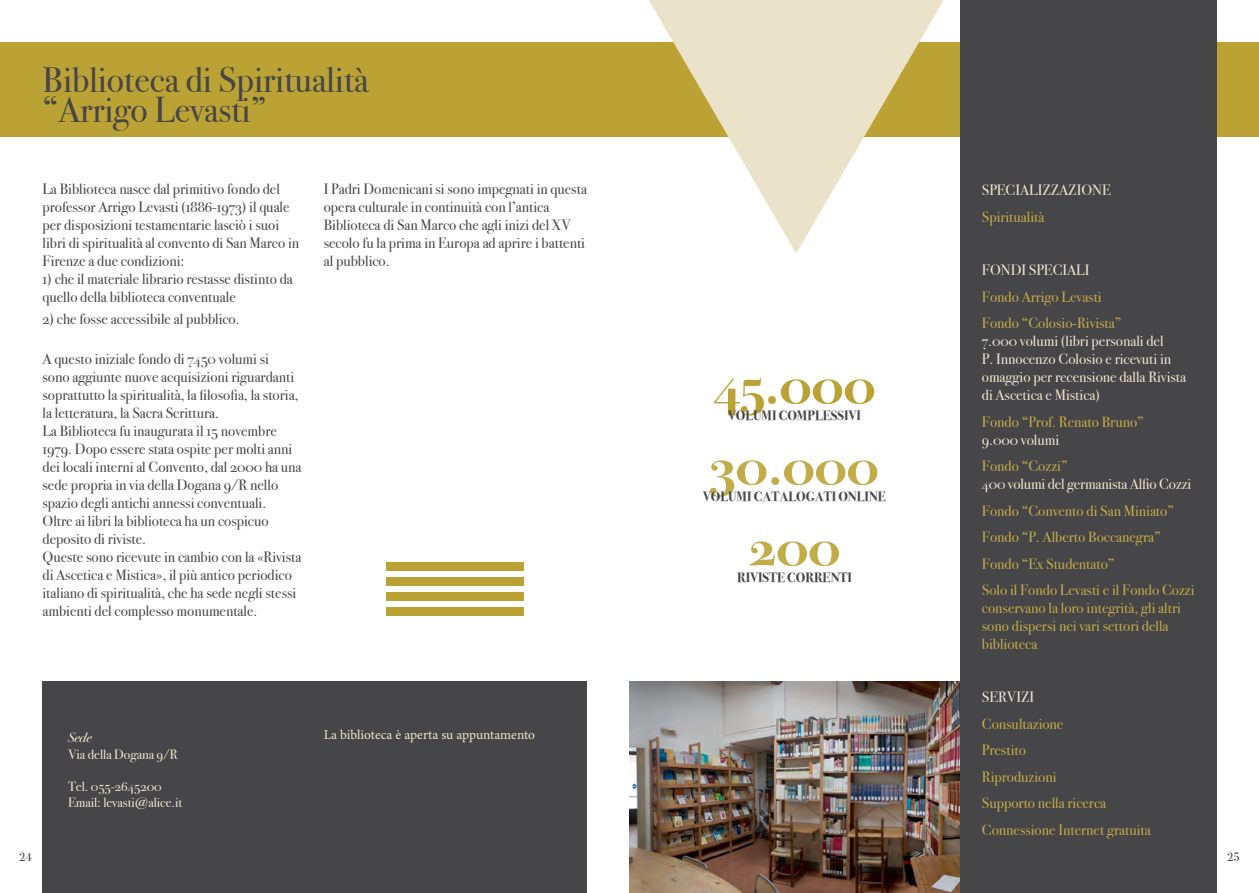
<style>
.page{position:relative;width:1259px;height:893px;background:#fff}
.page>*{position:absolute;margin:0;border:0;box-sizing:border-box;transform-origin:0 0}
.t1{font:700 54px "Bodoni Svty Two OSITCTT";color:#c2ab49}
.t2{font:700 54px "Bodoni Svty Two OSITCTT";color:#bba235}
.t3{font:36px/30px "Bodoni Svty Two OSITCTT";color:#464547}
.t4{font:15px/18px "Bodoni Svty Two OSITCTT";color:#464547}
.t5{font:15px/26.5px "Bodoni Svty Two OSITCTT";color:#c2ab49}
.t6{font:15px/18px "Bodoni Svty Two OSITCTT";color:#ede6cf}
.t7{font:13.5px/16.2px "Bodoni Svty Two OSITCTT";color:#ede6cf}
.t8{font:700 13.5px "Bodoni Svty Two OSITCTT";color:#464547}
.t9{font:13.5px "Minion Pro";letter-spacing:-.005em;color:#ede6cf}
.t10{font:italic 13.5px "Bodoni Svty Two OSITCTT";color:#ede6cf}
.t11{font:12px "Bodoni Svty Two ITCTT";color:#464547}
</style>
<div class="page">
<div style="left:43px;top:682px;width:544px;height:211px;background:#464547"></div>
<div style="left:0;top:43px;width:1259px;height:94px;background:#bba235"></div>
<div style="left:959px;top:0;width:257px;height:893px;background:#464547"></div>
<svg style="left:649px;top:0;width:294px;height:253px;fill:#ebe3c9"></svg>
<div style="left:386px;top:562px;width:138px;height:9px;background:#bba235"></div>
<div style="left:386px;top:592px;width:138px;height:9px;background:#bba235"></div>
<div style="left:386px;top:577px;width:138px;height:9px;background:#bba235"></div>
<div style="left:386px;top:607px;width:138px;height:9px;background:#bba235"></div>
<img style="left:629px;top:682px;width:330px;height:211px">
<h2 class="t3" style="left:43px;top:65px;width:327px">Biblioteca di Spiritualità “Arrigo Levasti”</h2>
<p class="t4" style="left:43px;top:180px;width:258px">La Biblioteca nasce dal primitivo fondo del professor Arrigo Levasti (1886-1973) il quale per disposizioni testamentarie lasciò i suoi libri di spiritualità al convento di San Marco in Firenze a due condizioni:</p>
<p class="t4" style="left:43px;top:270px;width:252px">1) che il materiale librario restasse distinto da quello della biblioteca conventuale</p>
<p class="t4" style="left:43px;top:310px;width:199px">2) che fosse accessibile al pubblico.</p>
<p class="t4" style="left:43px;top:350px;width:260px">A questo iniziale fondo di 7450 volumi si<br>sono aggiunte nuove acquisizioni riguardanti soprattutto la spiritualità, la filosofia, la storia, la letteratura, la Sacra Scrittura.<br>La Biblioteca fu inaugurata il 15 novembre 1979. Dopo essere stata ospite per molti anni dei locali interni al Convento, dal 2000 ha una sede propria in via della Dogana 9/R nello spazio degli antichi annessi conventuali.<br>Oltre ai libri la biblioteca ha un cospicuo deposito di riviste.<br>Queste sono ricevute in cambio con la «Rivista di Ascetica e Mistica», il più antico periodico italiano di spiritualità, che ha sede negli stessi ambienti del complesso monumentale.</p>
<p class="t4" style="left:324px;top:180px;width:265px">I Padri Domenicani si sono impegnati in questa opera culturale in continuità con l’antica Biblioteca di San Marco che agli inizi del XV secolo fu la prima in Europa ad aprire i battenti al pubblico.</p>
<p class="t10" style="left:68px;top:730px;width:25px">Sede</p>
<p class="t7" style="left:68px;top:746px;width:111px">Via della Dogana 9/R</p>
<p class="t7" style="left:68px;top:778px;width:116px">Tel. 055-2645200<br>Email: levasti@alice.it</p>
<p class="t9" style="left:324px;top:727px;width:213px">La biblioteca è aperta su appuntamento</p>
<h1 class="t2" style="left:714px;top:354px;width:163px">45.000</h1>
<p class="t8" style="left:728px;top:407px;width:134px">VOLUMI COMPLESSIVI</p>
<h1 class="t1" style="left:710px;top:435px;width:169px">30.000</h1>
<p class="t8" style="left:703px;top:488px;width:184px">VOLUMI CATALOGATI ONLINE</p>
<h1 class="t1" style="left:749px;top:516px;width:93px">200</h1>
<p class="t8" style="left:737px;top:569px;width:68px">RIVISTE CORRENTI</p>
<p class="t6" style="left:982px;top:181px;width:130px">SPECIALIZZAZIONE</p>
<p class="t5" style="left:982px;top:204px;width:64px">Spiritualità</p>
<p class="t6" style="left:982px;top:261px;width:109px">FONDI SPECIALI</p>
<p class="t5" style="left:982px;top:283px;width:141px">Fondo Arrigo Levasti<br>Fondo “Colosio-Rivista”</p>
<p class="t6" style="left:982px;top:332px;width:206px">7.000 volumi (libri personali del<br>P. Innocenzo Colosio e ricevuti in omaggio per recensione dalla Rivista di Ascetica e Mistica)</p>
<p class="t5" style="left:982px;top:408px;width:163px">Fondo “Prof. Renato Bruno”</p>
<p class="t6" style="left:982px;top:430px;width:79px">9.000 volumi</p>
<p class="t5" style="left:982px;top:453px;width:87px">Fondo “Cozzi”</p>
<p class="t6" style="left:982px;top:475px;width:211px">400 volumi del germanista Alfio Cozzi</p>
<p class="t5" style="left:982px;top:497px;width:214px">Fondo “Convento di San Miniato”<br>Fondo “P. Alberto Boccanegra”<br>Fondo “Ex Studentato”<br>Solo il Fondo Levasti e il Fondo Cozzi</p>
<p class="t5" style="left:982px;top:599px;width:200px;line-height:18px">conservano la loro integrità, gli altri sono dispersi nei vari settori della biblioteca</p>
<p class="t6" style="left:982px;top:688px;width:54px">SERVIZI</p>
<p class="t5" style="left:982px;top:710px;width:170px">Consultazione<br>Prestito<br>Riproduzioni<br>Supporto nella ricerca<br>Connessione Internet gratuita</p>
<p class="t11" style="left:19px;top:847px;width:14px">24</p>
<p class="t11" style="left:1227px;top:847px;width:14px">25</p>
</div>
